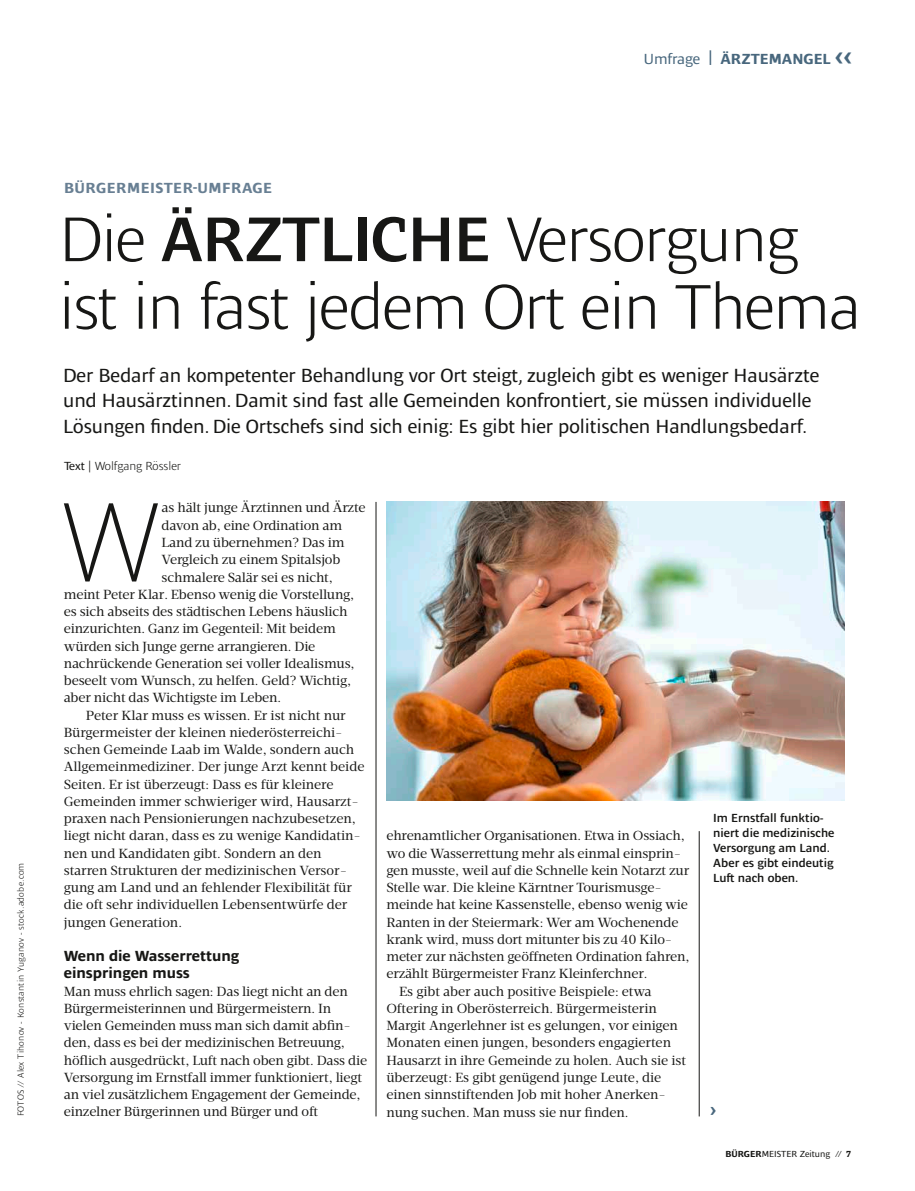
<style>
.page{position:relative;width:915px;height:1191px;background:#fff}
.page>*{position:absolute;margin:0;border:0;box-sizing:border-box;transform-origin:0 0}
.t1{font:100 115.65px "Ardoise Ptf";color:#171715}
.t2{font:300 64.5px/67.5px "Ardoise Ptf";letter-spacing:-.02em;color:#171715}
.t3{font:19.5px/25.5px "Ardoise Ptf";letter-spacing:-.005em;color:#171715}
.t4{font:700 19.5px "Ardoise Ptf";color:#48677d}
.t5{font:700 15px/17.2px "Ardoise Ptf";color:#171715}
.t6{font:700 15px "Ardoise Ptf";letter-spacing:.03em;color:#687f93}
.t7{font:700 15px "Ardoise Ptf";color:#48677d}
.t8{font:13.5px/17.2px "Velino Text";letter-spacing:-.015em;color:#171715}
.t9{font:600 12px/15px "Ardoise Ptf";color:#171715}
.t10{font:300 12px "Ardoise Ptf";color:#171715}
.t11{font:300 9px "Ardoise Ptf";letter-spacing:.03em;color:#171715}
.t12{font:9px "Ardoise Ptf";color:#171715}
.s1{font-weight:400}
.s2{font-size:27px}
.s3{font-weight:600}
.s4{font-weight:700}
</style>
<div class="page">
<hr style="left:375px;top:502px;width:1px;height:614px;background:#171715">
<hr style="left:698px;top:831px;width:1px;height:285px;background:#171715">
<img style="left:386px;top:502px;width:457px;height:298px">
<p class="t7" style="left:643px;top:48px;width:210px"><span class="s1">Umfrage</span> | ÄRZTEMANGEL <span class="s2">‹‹</span></p>
<p class="t11" style="left:14px;top:1116px;width:255px;rotate:-90deg">FOTOS // Alex Tihonov - Konstantin Yuganov - stock.adobe.com</p>
<p class="t6" style="left:64px;top:177px;width:209px">BÜRGERMEISTER-UMFRAGE</p>
<h2 class="t2" style="left:59px;top:200px;width:803px">Die <span class="s3">ÄRZTLICHE</span> Versorgung ist in fast jedem Ort ein Thema</h2>
<p class="t3" style="left:63px;top:361px;width:757px">Der Bedarf an kompetenter Behandlung vor Ort steigt, zugleich gibt es weniger Hausärzte und Hausärztinnen. Damit sind fast alle Gemeinden konfrontiert, sie müssen individuelle<br>Lösungen finden. Die Ortschefs sind sich einig: Es gibt hier politischen Handlungsbedarf.</p>
<p class="t10" style="left:64px;top:457px;width:118px"><span class="s1">Text |</span> Wolfgang Rössler</p>
<h1 class="t1" style="left:60px;top:456px;width:103px">W</h1>
<p class="t8" style="left:161px;top:499px;width:205px">as hält junge Ärztinnen und Ärzte</p>
<p class="t8" style="left:161px;top:516px;width:182px">davon ab, eine Ordination am</p>
<p class="t8" style="left:161px;top:534px;width:184px">Land zu übernehmen? Das im</p>
<p class="t8" style="left:161px;top:551px;width:180px">Vergleich zu einem Spitalsjob</p>
<p class="t8" style="left:161px;top:568px;width:173px">schmalere Salär sei es nicht,</p>
<p class="t8" style="left:64px;top:585px;width:292px">meint Peter Klar. Ebenso wenig die Vorstellung,</p>
<p class="t8" style="left:64px;top:603px;width:285px">es sich abseits des städtischen Lebens häuslich</p>
<p class="t8" style="left:64px;top:620px;width:273px">einzurichten. Ganz im Gegenteil: Mit beidem</p>
<p class="t8" style="left:64px;top:637px;width:253px">würden sich Junge gerne arrangieren. Die</p>
<p class="t8" style="left:64px;top:654px;width:292px">nachrückende Generation sei voller Idealismus,</p>
<p class="t8" style="left:64px;top:672px;width:289px">beseelt vom Wunsch, zu helfen. Geld? Wichtig,</p>
<p class="t8" style="left:64px;top:689px;width:219px">aber nicht das Wichtigste im Leben.</p>
<p class="t8" style="left:86px;top:706px;width:261px">Peter Klar muss es wissen. Er ist nicht nur</p>
<p class="t8" style="left:64px;top:724px;width:280px">Bürgermeister der kleinen niederösterreichi-</p>
<p class="t8" style="left:64px;top:741px;width:292px">schen Gemeinde Laab im Walde, sondern auch</p>
<p class="t8" style="left:64px;top:758px;width:302px">Allgemeinmediziner. Der junge Arzt kennt beide</p>
<p class="t8" style="left:64px;top:775px;width:271px">Seiten. Er ist überzeugt: Dass es für kleinere</p>
<p class="t8" style="left:64px;top:793px;width:296px">Gemeinden immer schwieriger wird, Hausarzt-</p>
<p class="t8" style="left:64px;top:810px;width:293px">praxen nach Pensionierungen nachzubesetzen,</p>
<p class="t8" style="left:64px;top:827px;width:298px">liegt nicht daran, dass es zu wenige Kandidatin-</p>
<p class="t8" style="left:64px;top:844px;width:259px">nen und Kandidaten gibt. Sondern an den</p>
<p class="t8" style="left:64px;top:862px;width:285px">starren Strukturen der medizinischen Versor-</p>
<p class="t8" style="left:64px;top:879px;width:289px">gung am Land und an fehlender Flexibilität für</p>
<p class="t8" style="left:64px;top:896px;width:285px">die oft sehr individuellen Lebensentwürfe der</p>
<p class="t8" style="left:64px;top:913px;width:120px">jungen Generation.</p>
<p class="t5" style="left:64px;top:946px;width:177px">Wenn die Wasserrettung einspringen muss</p>
<p class="t8" style="left:64px;top:982px;width:305px">Man muss ehrlich sagen: Das liegt nicht an den Bürgermeisterinnen und Bürgermeistern. In vielen Gemeinden muss man sich damit abfin&shy;den, dass es bei der medizinischen Betreuung, höflich ausgedrückt, Luft nach oben gibt. Dass die Versorgung im Ernstfall immer funktioniert, liegt an viel zusätzlichem Engagement der Gemeinde, einzelner Bürgerinnen und Bürger und oft</p>
<p class="t9" style="left:713px;top:809px;width:123px">Im Ernstfall funktio&shy;niert die medizinische<br>Versorgung am Land.<br>Aber es gibt eindeutig<br>Luft nach oben.</p>
<p class="t8" style="left:386px;top:827px;width:300px">ehrenamtlicher Organisationen. Etwa in Ossiach,</p>
<p class="t8" style="left:386px;top:844px;width:296px">wo die Wasserrettung mehr als einmal einsprin-</p>
<p class="t8" style="left:386px;top:861px;width:304px">gen musste, weil auf die Schnelle kein Notarzt zur</p>
<p class="t8" style="left:386px;top:879px;width:277px">Stelle war. Die kleine Kärntner Tourismusge-</p>
<p class="t8" style="left:386px;top:896px;width:303px">meinde hat keine Kassenstelle, ebenso wenig wie</p>
<p class="t8" style="left:386px;top:913px;width:293px">Ranten in der Steiermark: Wer am Wochenende</p>
<p class="t8" style="left:386px;top:931px;width:287px">krank wird, muss dort mitunter bis zu 40 Kilo-</p>
<p class="t8" style="left:386px;top:948px;width:304px">meter zur nächsten geöffneten Ordination fahren,</p>
<p class="t8" style="left:386px;top:965px;width:262px">erzählt Bürgermeister Franz Kleinferchner.</p>
<p class="t8" style="left:399px;top:982px;width:254px">Es gibt aber auch positive Beispiele: etwa</p>
<p class="t8" style="left:386px;top:1000px;width:272px">Oftering in Oberösterreich. Bürgermeisterin</p>
<p class="t8" style="left:386px;top:1017px;width:293px">Margit Angerlehner ist es gelungen, vor einigen</p>
<p class="t8" style="left:386px;top:1034px;width:286px">Monaten einen jungen, besonders engagierten</p>
<p class="t8" style="left:386px;top:1051px;width:301px">Hausarzt in ihre Gemeinde zu holen. Auch sie ist</p>
<p class="t8" style="left:386px;top:1069px;width:276px">überzeugt: Es gibt genügend junge Leute, die</p>
<p class="t8" style="left:386px;top:1086px;width:281px">einen sinnstiftenden Job mit hoher Anerken-</p>
<p class="t8" style="left:386px;top:1103px;width:243px">nung suchen. Man muss sie nur finden.</p>
<h3 class="t4" style="left:709px;top:1095px;width:8px">›</h3>
<p class="t12" style="left:725px;top:1147px;width:127px"><span class="s4">BÜRGER</span>MEISTER Zeitung // <span class="s4">7</span></p>
</div>
